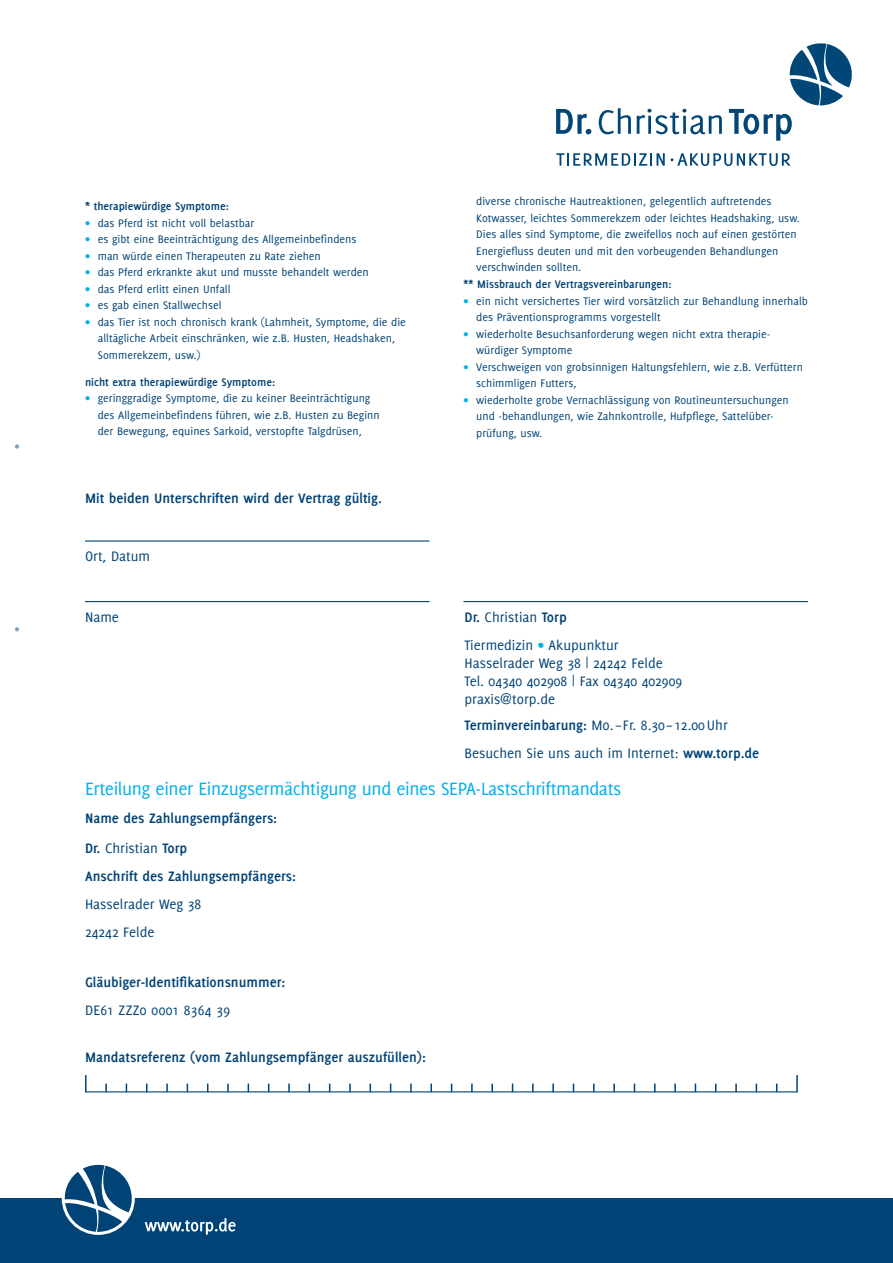
<style>
.page{position:relative;width:893px;height:1263px;background:#fff}
.page>*{position:absolute;margin:0;border:0;box-sizing:border-box;transform-origin:0 0}
.t1{font:19.5px "Delicious";letter-spacing:-.02em;color:#00b0eb}
.t2{font:15px/28px "Delicious";color:#004376}
.t3{font:700 15px/30.2px "Delicious";color:#004376}
.t4{font:12px/16.5px "Delicious";color:#004376}
.t5{font:700 12px "Delicious";color:#004376}
.s1{color:#00b0eb}
.s2{font-weight:700}
.s3{font-weight:400}
</style>
<div class="page">
<div style="left:0;top:1199px;width:893px;height:64px;background:#004376"></div>
<svg style="left:145px;top:1218px;width:91px;height:16px"></svg>
<div style="left:62px;top:1162px;width:73px;height:73px;background:#fff;border-radius:50%"></div>
<svg style="left:65px;top:1164px;width:70px;height:68px"></svg>
<svg style="left:556px;top:109px;width:35px;height:25px"></svg>
<svg style="left:599px;top:108px;width:32px;height:26px"></svg>
<svg style="left:637px;top:109px;width:85px;height:25px"></svg>
<svg style="left:556px;top:153px;width:234px;height:13px"></svg>
<svg style="left:729px;top:43px;width:123px;height:98px"></svg>
<svg style="left:15px;top:444px;width:4px;height:5px"></svg>
<svg style="left:15px;top:627px;width:4px;height:4px"></svg>
<hr style="left:85px;top:540px;width:344px;height:2px;background:#004376">
<hr style="left:463px;top:601px;width:345px;height:1px;background:#004376">
<hr style="left:85px;top:601px;width:344px;height:1px;background:#004376">
<hr style="left:85px;top:1091px;width:713px;height:1px;background:#004376">
<svg style="left:85px;top:1075px;width:2px;height:17px"></svg>
<svg style="left:105px;top:1083px;width:2px;height:9px"></svg>
<svg style="left:166px;top:1083px;width:2px;height:9px"></svg>
<svg style="left:227px;top:1083px;width:2px;height:9px"></svg>
<svg style="left:288px;top:1083px;width:2px;height:9px"></svg>
<svg style="left:349px;top:1083px;width:2px;height:9px"></svg>
<svg style="left:410px;top:1083px;width:2px;height:9px"></svg>
<svg style="left:430px;top:1083px;width:2px;height:9px"></svg>
<svg style="left:471px;top:1083px;width:2px;height:9px"></svg>
<svg style="left:491px;top:1083px;width:2px;height:9px"></svg>
<svg style="left:532px;top:1083px;width:2px;height:9px"></svg>
<svg style="left:552px;top:1083px;width:2px;height:9px"></svg>
<svg style="left:593px;top:1083px;width:2px;height:9px"></svg>
<svg style="left:613px;top:1083px;width:2px;height:9px"></svg>
<svg style="left:654px;top:1083px;width:2px;height:9px"></svg>
<svg style="left:674px;top:1083px;width:2px;height:9px"></svg>
<svg style="left:735px;top:1083px;width:2px;height:9px"></svg>
<svg style="left:796px;top:1075px;width:2px;height:17px"></svg>
<p class="t5" style="left:85px;top:199px;width:145px">* therapiewürdige Symptome:</p>
<p class="t4" style="left:85px;top:214px;width:171px"><span class="s1">•</span> das Pferd ist nicht voll belastbar</p>
<p class="t4" style="left:85px;top:231px;width:273px"><span class="s1">•</span> es gibt eine Beeinträchtigung des Allgemeinbefindens</p>
<p class="t4" style="left:85px;top:247px;width:237px"><span class="s1">•</span> man würde einen Therapeuten zu Rate ziehen</p>
<p class="t4" style="left:85px;top:264px;width:285px"><span class="s1">•</span> das Pferd erkrankte akut und musste behandelt werden</p>
<p class="t4" style="left:85px;top:280px;width:147px"><span class="s1">•</span> das Pferd erlitt einen Unfall</p>
<p class="t4" style="left:85px;top:297px;width:138px"><span class="s1">•</span> es gab einen Stallwechsel</p>
<p class="t4" style="left:98px;top:313px;width:310px;text-indent:-13px"><span class="s1">•</span> das Tier ist noch chronisch krank (Lahmheit, Symptome, die die alltägliche Arbeit einschränken, wie z.B. Husten, Headshaken,<br>Sommerekzem, usw.)</p>
<p class="t5" style="left:85px;top:375px;width:192px">nicht extra therapiewürdige Symptome:</p>
<p class="t4" style="left:98px;top:390px;width:283px;text-indent:-13px"><span class="s1">•</span> geringgradige Symptome, die zu keiner Beeinträchtigung des Allgemeinbefindens führen, wie z.B. Husten zu Beginn der Bewegung, equines Sarkoid, verstopfte Talgdrüsen,</p>
<p class="t3" style="left:85px;top:482px;width:298px">Mit beiden Unterschriften wird der Vertrag gültig.</p>
<p class="t2" style="left:85px;top:542px;width:67px">Ort, Datum</p>
<p class="t4" style="left:476px;top:193px;width:325px">diverse chronische Hautreaktionen, gelegentlich auftretendes Kotwasser, leichtes Sommerekzem oder leichtes Headshaking, usw.<br>Dies alles sind Symptome, die zweifellos noch auf einen gestörten Energiefluss deuten und mit den vorbeugenden Behandlungen verschwinden sollten.</p>
<p class="t5" style="left:463px;top:277px;width:210px">** Missbrauch der Vertragsvereinbarungen:</p>
<p class="t4" style="left:476px;top:292px;width:333px;text-indent:-13px"><span class="s1">•</span> ein nicht versichertes Tier wird vorsätzlich zur Behandlung innerhalb des Präventionsprogramms vorgestellt</p>
<p class="t4" style="left:476px;top:325px;width:294px;text-indent:-13px"><span class="s1">•</span> wiederholte Besuchsanforderung wegen nicht extra therapie&shy;würdiger Symptome</p>
<p class="t4" style="left:476px;top:358px;width:328px;text-indent:-13px"><span class="s1">•</span> Verschweigen von grobsinnigen Haltungsfehlern, wie z.B. Verfüttern schimmligen Futters,</p>
<p class="t4" style="left:476px;top:391px;width:314px;text-indent:-13px"><span class="s1">•</span> wiederholte grobe Vernachlässigung von Routineuntersuchungen und -behandlungen, wie Zahnkontrolle, Hufpflege, Sattelüber&shy;prüfung, usw.</p>
<p class="t2" style="left:85px;top:602px;width:35px">Name</p>
<p class="t2" style="left:465px;top:602px;width:156px"><span class="s2">Dr.</span> Christian <span class="s2">Torp<br></span>Tiermedizin <span class="s1">•</span> Akupunktur</p>
<p class="t2" style="left:465px;top:654px;width:219px;line-height:18px">Hasselrader Weg 38 | 24242 Felde<br>Tel. 04340 402908 | Fax 04340 402909 praxis@torp.de</p>
<p class="t2" style="left:465px;top:711px;width:296px"><span class="s2">Terminvereinbarung:</span> Mo.– Fr. 8.30 – 12.00Uhr<br>Besuchen Sie uns auch im Internet: <span class="s2">www.torp.de</span></p>
<h1 class="t1" style="left:85px;top:778px;width:538px">Erteilung einer Einzugsermächtigung und eines SEPA-Lastschriftmandats</h1>
<p class="t3" style="left:85px;top:803px;width:194px">Name des Zahlungsempfängers:<br>Dr. <span class="s3">Christian</span> Torp</p>
<p class="t3" style="left:85px;top:861px;width:213px">Anschrift des Zahlungsempfängers:</p>
<p class="t2" style="left:85px;top:890px;width:118px">Hasselrader Weg 38<br>24242 Felde</p>
<p class="t3" style="left:85px;top:967px;width:202px">Gläubiger-Identifikationsnummer:</p>
<p class="t2" style="left:85px;top:996px;width:147px">DE61 ZZZ0 0001 8364 39</p>
<p class="t3" style="left:85px;top:1042px;width:342px">Mandatsreferenz (vom Zahlungsempfänger auszufüllen):</p>
</div>
